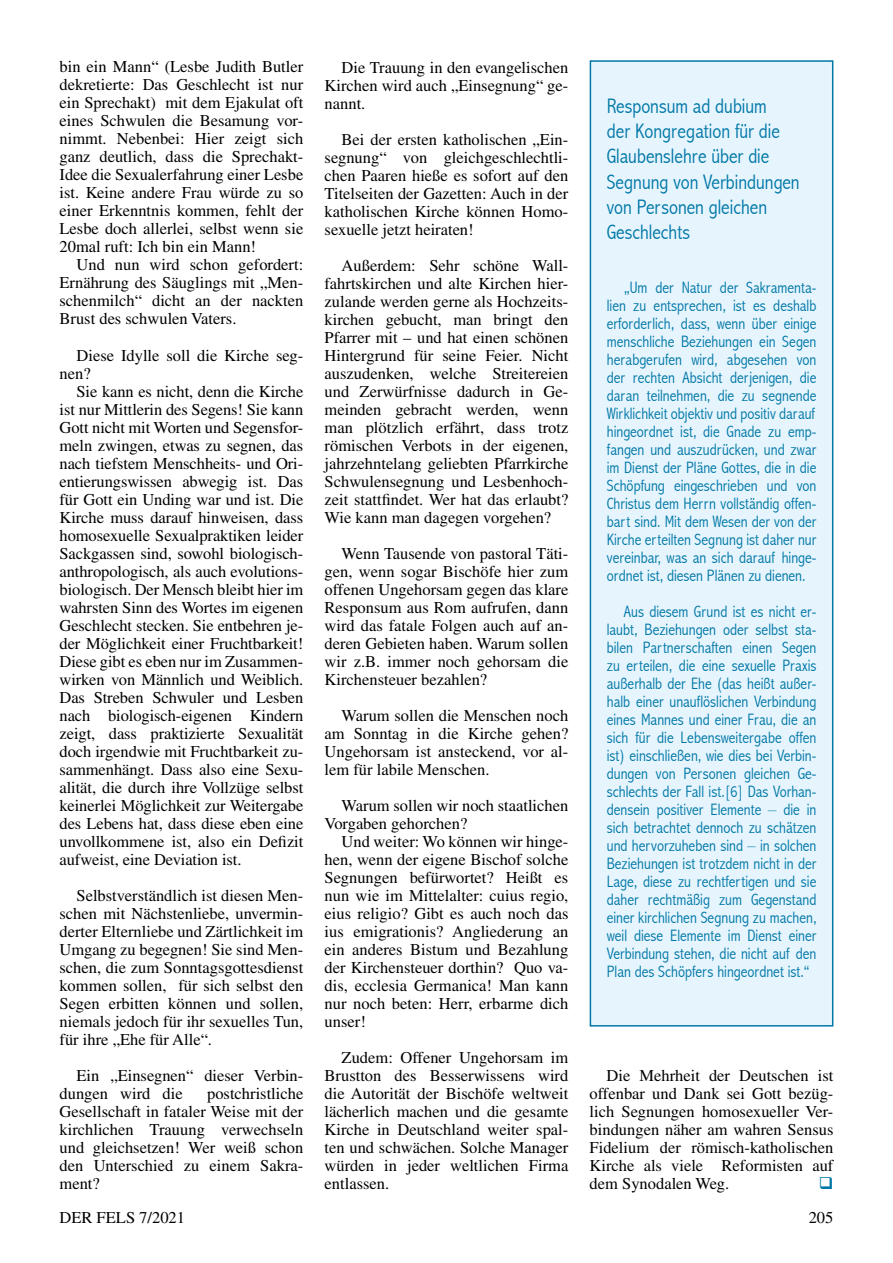
<style>
.page{position:relative;width:893px;height:1263px;background:#fff}
.page>*{position:absolute;margin:0;border:0;box-sizing:border-box;transform-origin:0 0}
.t1{font:300 condensed 21px/25.2px "Abadi";color:#0077a7}
.t2{font:16.5px/18px "Times";color:#000;text-align:justify}
.t3{font:300 condensed 16.5px/18px "Abadi";color:#0077a7;text-align:justify}
</style>
<div class="page">
<div style="left:590px;top:60px;width:243px;height:966px;background:#e6f5fd;border:2px solid #0077a7"></div>
<p class="t2" style="left:60px;top:58px;width:245px">bin ein Mann“ (Lesbe Judith Butler dekretierte: Das Geschlecht ist nur ein Sprechakt) mit dem Ejakulat oft eines Schwulen die Besamung vor&shy;nimmt. Nebenbei: Hier zeigt sich ganz deutlich, dass die Sprechakt-Idee die Sexualerfahrung einer Lesbe ist. Keine andere Frau würde zu so einer Erkenntnis kommen, fehlt der Lesbe doch allerlei, selbst wenn sie 20mal ruft: Ich bin ein Mann!</p>
<p class="t2" style="left:60px;top:256px;width:245px;text-indent:17px">Und nun wird schon gefordert:<br>Ernährung des Säuglings mit „Men&shy;schenmilch“ dicht an der nackten Brust des schwulen Vaters.</p>
<p class="t2" style="left:60px;top:346px;width:245px;text-indent:17px">Diese Idylle soll die Kirche seg&shy;nen?</p>
<p class="t2" style="left:60px;top:382px;width:245px;text-indent:17px">Sie kann es nicht, denn die Kirche ist nur Mittlerin des Segens! Sie kann Gott nicht mit Worten und Segensfor&shy;meln zwingen, etwas zu segnen, das nach tiefstem Menschheits- und Ori&shy;entierungswissen abwegig ist. Das für Gott ein Unding war und ist. Die Kirche muss darauf hinweisen, dass homosexuelle Sexualpraktiken leider Sackgassen sind, sowohl biologisch&shy;anthropologisch, als auch evolutions&shy;biologisch. Der Mensch bleibt hier im wahrsten Sinn des Wortes im eigenen Geschlecht stecken. Sie entbehren je&shy;der Möglichkeit einer Fruchtbarkeit!<br>Diese gibt es eben nur im Zusammen&shy;wirken von Männlich und Weiblich.<br>Das Streben Schwuler und Lesben nach biologisch-eigenen Kindern zeigt, dass praktizierte Sexualität doch irgendwie mit Fruchtbarkeit zu&shy;sammenhängt. Dass also eine Sexu&shy;alität, die durch ihre Vollzüge selbst keinerlei Möglichkeit zur Weitergabe des Lebens hat, dass diese eben eine unvollkommene ist, also ein Defizit aufweist, eine Deviation ist.</p>
<p class="t2" style="left:60px;top:886px;width:245px;text-indent:17px">Selbstverständlich ist diesen Men&shy;schen mit Nächstenliebe, unvermin&shy;derter Elternliebe und Zärtlichkeit im Umgang zu begegnen! Sie sind Men&shy;schen, die zum Sonntagsgottesdienst kommen sollen, für sich selbst den Segen erbitten können und sollen, niemals jedoch für ihr sexuelles Tun, für ihre „Ehe für Alle“.</p>
<p class="t2" style="left:60px;top:1066px;width:245px;text-indent:17px">Ein „Einsegnen“ dieser Verbin&shy;dungen wird die</p>
<p class="t2" style="left:60px;top:1084px;width:245px;text-indent:148px">postchristliche Gesellschaft in fataler Weise mit der kirchlichen Trauung verwechseln und gleichsetzen! Wer weiß schon den Unterschied zu einem Sakra&shy;ment?</p>
<p class="t2" style="left:325px;top:58px;width:245px;text-indent:17px">Die Trauung in den evangelischen Kirchen wird auch „Einsegnung“ ge&shy;nannt.</p>
<p class="t2" style="left:325px;top:130px;width:245px;text-indent:17px">Bei der ersten katholischen „Ein&shy;segnung“ von gleichgeschlechtli&shy;chen Paaren hieße es sofort auf den Titelseiten der Gazetten: Auch in der katholischen Kirche können Homo&shy;sexuelle jetzt heiraten!</p>
<p class="t2" style="left:325px;top:256px;width:245px;text-indent:17px">Außerdem: Sehr schöne Wall&shy;fahrtskirchen und alte Kirchen hier&shy;zulande werden gerne als Hochzeits&shy;kirchen gebucht, man bringt den Pfarrer mit – und hat einen schönen Hintergrund für seine Feier. Nicht auszudenken, welche Streitereien und Zerwürfnisse dadurch in Ge&shy;meinden gebracht werden, wenn man plötzlich erfährt, dass trotz römischen Verbots in der eigenen, jahrzehntelang geliebten Pfarrkirche Schwulensegnung und Lesbenhoch&shy;zeit stattfindet. Wer hat das erlaubt?<br>Wie kann man dagegen vorgehen?</p>
<p class="t2" style="left:325px;top:544px;width:245px;text-indent:17px">Wenn Tausende von pastoral Täti&shy;gen, wenn sogar Bischöfe hier zum offenen Ungehorsam gegen das klare Responsum aus Rom aufrufen, dann wird das fatale Folgen auch auf an&shy;deren Gebieten haben. Warum sollen wir z.B. immer noch gehorsam die Kirchensteuer bezahlen?</p>
<p class="t2" style="left:325px;top:706px;width:245px;text-indent:17px">Warum sollen die Menschen noch am Sonntag in die Kirche gehen?<br>Ungehorsam ist ansteckend, vor al&shy;lem für labile Menschen.</p>
<p class="t2" style="left:325px;top:796px;width:245px;text-indent:17px">Warum sollen wir noch staatlichen<br>Vorgaben gehorchen?</p>
<p class="t2" style="left:325px;top:832px;width:245px;text-indent:17px">Und weiter: Wo können wir hinge&shy;hen, wenn der eigene Bischof solche Segnungen befürwortet? Heißt es nun wie im Mittelalter: cuius regio, eius religio? Gibt es auch noch das ius emigrationis? Angliederung an ein anderes Bistum und Bezahlung der Kirchensteuer dorthin? Quo va&shy;dis, ecclesia Germanica! Man kann nur noch beten: Herr, erbarme dich unser!</p>
<p class="t2" style="left:325px;top:1048px;width:245px;text-indent:17px">Zudem: Offener Ungehorsam im Brustton des Besserwissens wird die Autorität der Bischöfe weltweit lächerlich machen und die gesamte Kirche in Deutschland weiter spal&shy;ten und schwächen. Solche Manager würden in jeder weltlichen Firma entlassen.</p>
<p class="t1" style="left:607px;top:93px;width:194px">Responsum ad dubium<br>der Kongregation für die<br>Glaubenslehre über die<br>Segnung von Verbindungen von Personen gleichen<br>Geschlechts</p>
<p class="t3" style="left:607px;top:279px;width:211px;text-indent:17px">„Um der Natur der Sakramenta&shy;lien zu entsprechen, ist es deshalb erforderlich, dass, wenn über einige menschliche Beziehungen ein Segen herabgerufen wird, abgesehen von der rechten Absicht derjenigen, die daran teilnehmen, die zu segnende Wirklichkeit objektiv und positiv darauf hingeordnet ist, die Gnade zu emp&shy;fangen und auszudrücken, und zwar im Dienst der Pläne Gottes, die in die Schöpfung eingeschrieben und von Christus dem Herrn vollständig offen&shy;bart sind. Mit dem Wesen der von der Kirche erteilten Segnung ist daher nur vereinbar, was an sich darauf hinge&shy;ordnet ist, diesen Plänen zu dienen.</p>
<p class="t3" style="left:607px;top:603px;width:211px;text-indent:17px">Aus diesem Grund ist es nicht er&shy;laubt, Beziehungen oder selbst sta&shy;bilen Partnerschaften einen Segen zu erteilen, die eine sexuelle Praxis außerhalb der Ehe (das heißt außer&shy;halb einer unauflöslichen Verbindung eines Mannes und einer Frau, die an sich für die Lebensweitergabe offen ist) einschließen, wie dies bei Verbin&shy;dungen von Personen gleichen Ge&shy;schlechts der Fall ist.[6] Das Vorhan&shy;densein positiver Elemente – die in sich betrachtet dennoch zu schätzen und hervorzuheben sind – in solchen Beziehungen ist trotzdem nicht in der Lage, diese zu rechtfertigen und sie daher rechtmäßig zum Gegenstand einer kirchlichen Segnung zu machen, weil diese Elemente im Dienst einer Verbindung stehen, die nicht auf den Plan des Schöpfers hingeordnet ist.“</p>
<p class="t2" style="left:590px;top:1067px;width:245px;text-indent:17px">Die Mehrheit der Deutschen ist offenbar und Dank sei Gott bezüg&shy;lich Segnungen homosexueller Ver&shy;bindungen näher am wahren Sensus Fidelium der römisch-katholischen Kirche als viele Reformisten auf dem Synodalen Weg.</p>
<p class="t2" style="left:60px;top:1209px;width:127px">DER FELS 7/2021</p>
<p class="t2" style="left:809px;top:1209px;width:26px">205</p>
</div>
